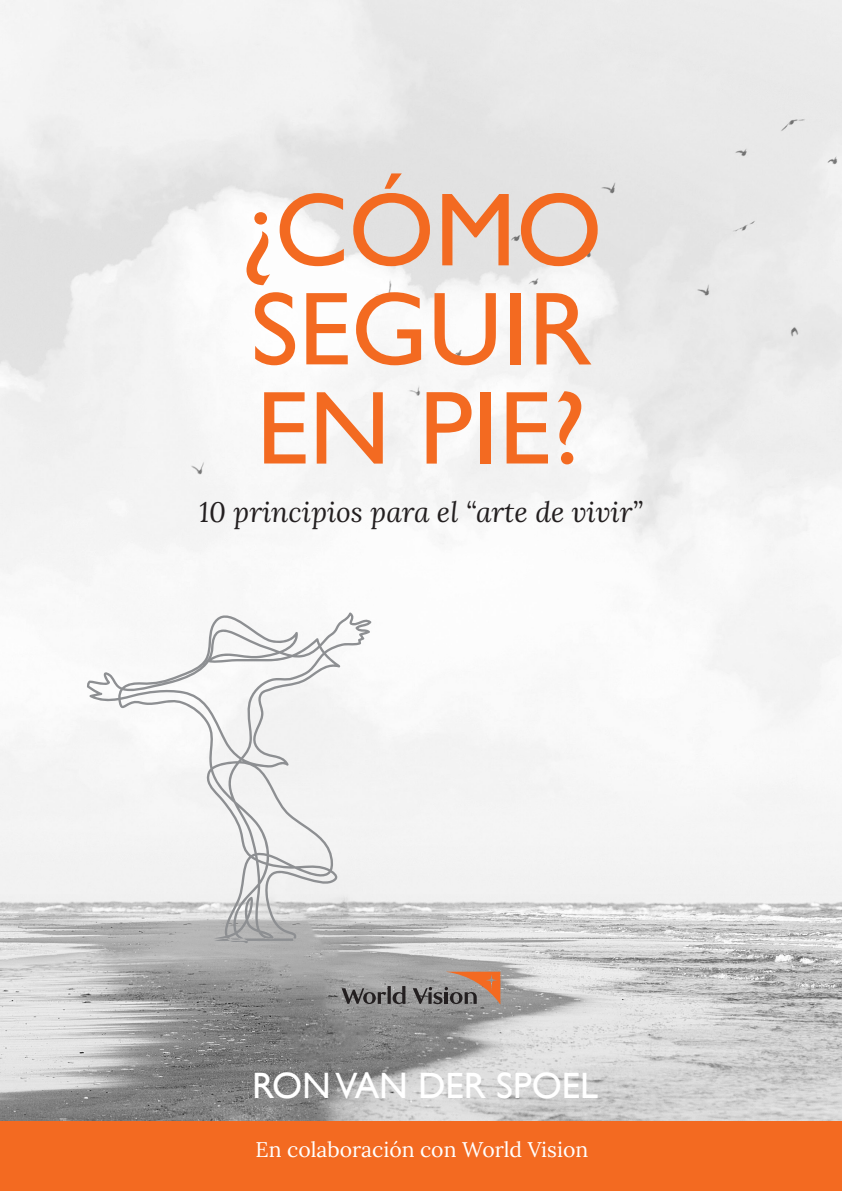
<style>
.page{position:relative;width:842px;height:1191px;background:#fff}
.page>*{position:absolute;margin:0;border:0;box-sizing:border-box;transform-origin:0 0}
.t1{font:104.6px "Gill Sans";color:#f36a21}
.t2{font:36.6px "Gill Sans";color:#fff}
.t3{font:italic 28.2px "Lora";color:#231f20}
.t4{font:21.2px "Lora";color:#fff}
</style>
<div class="page">
<img style="left:0;top:0;width:842px;height:1121px">
<svg style="left:86px;top:612px;width:285px;height:331px;fill:#f3f3f3"></svg>
<div style="left:0;top:1121px;width:842px;height:70px;background:#f36a21"></div>
<svg style="left:342px;top:971px;width:158px;height:33px;background:#96867e"></svg>
<p class="t1" style="left:240px;top:169px;width:364px">¿CÓMO</p>
<p class="t1" style="left:251px;top:268px;width:342px">SEGUIR</p>
<p class="t1" style="left:256px;top:367px;width:331px">EN PIE?</p>
<p class="t3" style="left:199px;top:493px;width:445px">10 principios para el “arte de vivir”</p>
<p class="t2" style="left:252px;top:1064px;width:348px">RON VAN DER SPOEL</p>
<p class="t4" style="left:256px;top:1133px;width:334px">En colaboración con World Vision</p>
</div>
